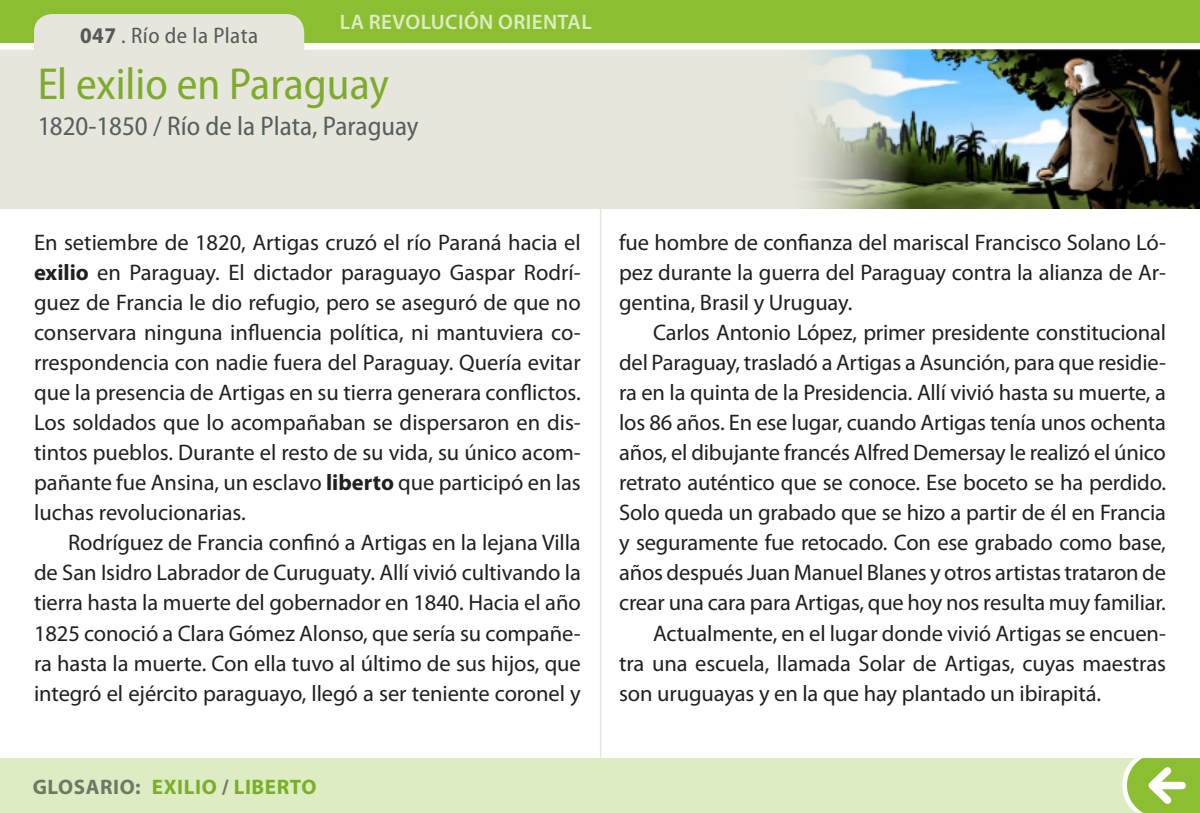
<style>
.page{position:relative;width:1200px;height:813px;background:#fff}
.page>*{position:absolute;margin:0;border:0;box-sizing:border-box;transform-origin:0 0}
.t1{font:semi-condensed 45px "Myriad Pro";color:#8cbe32}
.t2{font:semi-condensed 27px "Myriad Pro";color:#60696f}
.TEXTO_2{font:22.5px/30px "Myriad Pro";letter-spacing:-.005em;color:#231f20;text-align:justify}
.TEXTO_1{font:22.5px/30px "Myriad Pro";color:#231f20;text-align:justify}
.t3{font:semi-condensed 22.5px "Myriad Pro";letter-spacing:.02em;color:#57585a}
.t4{font:700 21px "Myriad Pro";letter-spacing:.03em;color:#8cbe32}
.t5{font:600 21px "Myriad Pro";letter-spacing:.02em;color:#ddecc2}
.s1{font-weight:700}
.s2{color:#808285}
</style>
<div class="page">
<div style="left:0;top:0;width:1199px;height:43px;background:#8cbe32"></div>
<svg style="left:0;top:14px;width:1199px;height:195px;fill:#e6e6dc"></svg>
<img style="left:781px;top:50px;width:418px;height:159px">
<div style="left:0;top:757px;width:1126px;height:55px;background:#ddecc2"></div>
<hr style="left:599px;top:209px;width:2px;height:548px;background:#e6e6dc">
<svg style="left:1126px;top:758px;width:73px;height:54px"></svg>
<p class="t5" style="left:340px;top:9px;width:253px">LA REVOLUCIÓN ORIENTAL</p>
<p class="t3" style="left:80px;top:21px;width:179px"><span class="s1">047</span> . Río de la Plata</p>
<h1 class="t1" style="left:37px;top:56px;width:353px">El exilio en Paraguay</h1>
<p class="t2" style="left:37px;top:110px;width:383px">1820-1850 / Río de la Plata, Paraguay</p>
<p class="TEXTO_1" style="left:34px;top:227px;width:548px">En setiembre de 1820, Artigas cruzó el río Paraná hacia el <span class="s1">exilio</span> en Paraguay. El dictador paraguayo Gaspar Rodrí&shy;guez de Francia le dio refugio, pero se aseguró de que no conservara ninguna influencia política, ni mantuviera co&shy;rrespondencia con nadie fuera del Paraguay. Quería evitar que la presencia de Artigas en su tierra generara conflictos.<br>Los soldados que lo acompañaban se dispersaron en dis&shy;tintos pueblos. Durante el resto de su vida, su único acom&shy;pañante fue Ansina, un esclavo <span class="s1">liberto</span> que participó en las luchas revolucionarias.</p>
<p class="TEXTO_2" style="left:34px;top:527px;width:548px;text-indent:34px">Rodríguez de Francia confinó a Artigas en la lejana Villa de San Isidro Labrador de Curuguaty. Allí vivió cultivando la tierra hasta la muerte del gobernador en 1840. Hacia el año 1825 conoció a Clara Gómez Alonso, que sería su compañe&shy;ra hasta la muerte. Con ella tuvo al último de sus hijos, que integró el ejército paraguayo, llegó a ser teniente coronel y</p>
<p class="t4" style="left:32px;top:772px;width:285px"><span class="s2">GLOSARIO:</span> EXILIO <span class="s2">/</span> LIBERTO</p>
<p class="TEXTO_2" style="left:619px;top:227px;width:548px">fue hombre de confianza del mariscal Francisco Solano Ló&shy;pez durante la guerra del Paraguay contra la alianza de Ar&shy;gentina, Brasil y Uruguay.</p>
<p class="TEXTO_2" style="left:619px;top:317px;width:548px;text-indent:34px">Carlos Antonio López, primer presidente constitucional del Paraguay, trasladó a Artigas a Asunción, para que residie&shy;ra en la quinta de la Presidencia. Allí vivió hasta su muerte, a los 86 años. En ese lugar, cuando Artigas tenía unos ochenta años, el dibujante francés Alfred Demersay le realizó el único retrato auténtico que se conoce. Ese boceto se ha perdido.<br>Solo queda un grabado que se hizo a partir de él en Francia y seguramente fue retocado. Con ese grabado como base, años después Juan Manuel Blanes y otros artistas trataron de crear una cara para Artigas, que hoy nos resulta muy familiar.</p>
<p class="TEXTO_2" style="left:619px;top:617px;width:548px;text-indent:34px">Actualmente, en el lugar donde vivió Artigas se encuen&shy;tra una escuela, llamada Solar de Artigas, cuyas maestras son uruguayas y en la que hay plantado un ibirapitá.</p>
</div>
